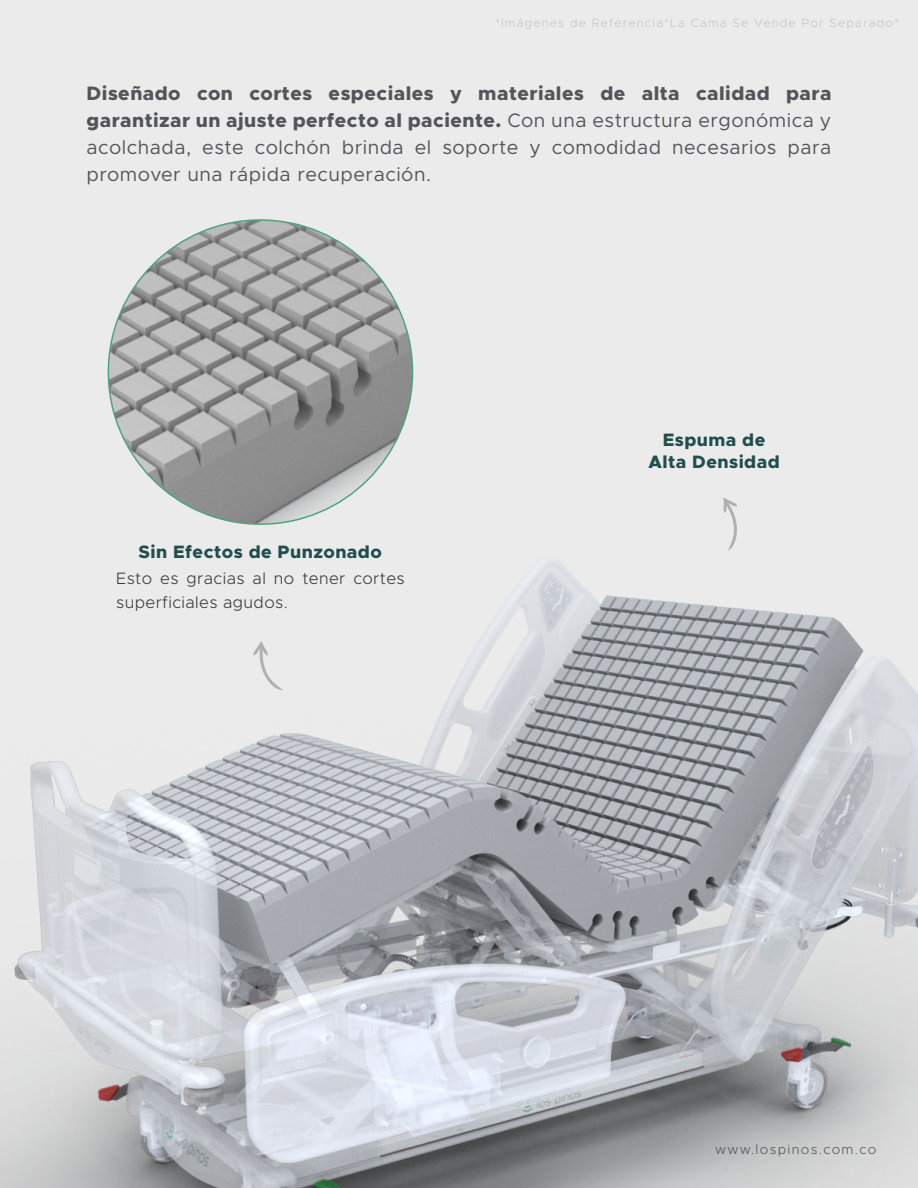
<style>
.page{position:relative;width:918px;height:1188px;background:#ebebeb}
.page>*{position:absolute;margin:0;border:0;box-sizing:border-box;transform-origin:0 0}
.t1{font:19.5px/27px "Metropolis";letter-spacing:.025em;color:#54555a;text-align:justify}
.t2{font:800 18px/21.6px "Metropolis";letter-spacing:.025em;color:#214f4e;text-align:center}
.t3{font:300 16.5px/24px "Metropolis";letter-spacing:.025em;color:#3c3c3b}
.t4{font:300 13.5px "Metropolis";letter-spacing:.1em;color:#575756}
.t5{font:300 12px "Metropolis";letter-spacing:.1em;color:#c6c6c6}
.s1{font-weight:800}
</style>
<div class="page">
<img style="left:0;top:355px;width:918px;height:833px">
<svg style="left:723px;top:497px;width:14px;height:54px"></svg>
<svg style="left:253px;top:641px;width:30px;height:49px"></svg>
<img style="left:108px;top:220px;width:305px;height:304px;border-radius:152px">
<p class="t5" style="left:495px;top:15px;width:405px">*Imágenes de Referencia*La Cama Se Vende Por Separado*</p>
<p class="t1" style="left:87px;top:79px;width:746px"><span class="s1">Diseñado con cortes especiales y materiales de alta calidad para garantizar un ajuste perfecto al paciente.</span> Con una estructura ergonómica y acolchada, este colchón brinda el soporte y comodidad necesarios para promover una rápida recuperación.</p>
<p class="t2" style="left:138px;top:541px;width:245px">Sin Efectos de Punzonado</p>
<p class="t3" style="left:116px;top:566px;width:290px">Esto es gracias al no tener cortes superficiales agudos.</p>
<p class="t2" style="left:649px;top:429px;width:133px">Espuma de<br>Alta Densidad</p>
<p class="t4" style="left:715px;top:1141px;width:163px">www.lospinos.com.co</p>
</div>
